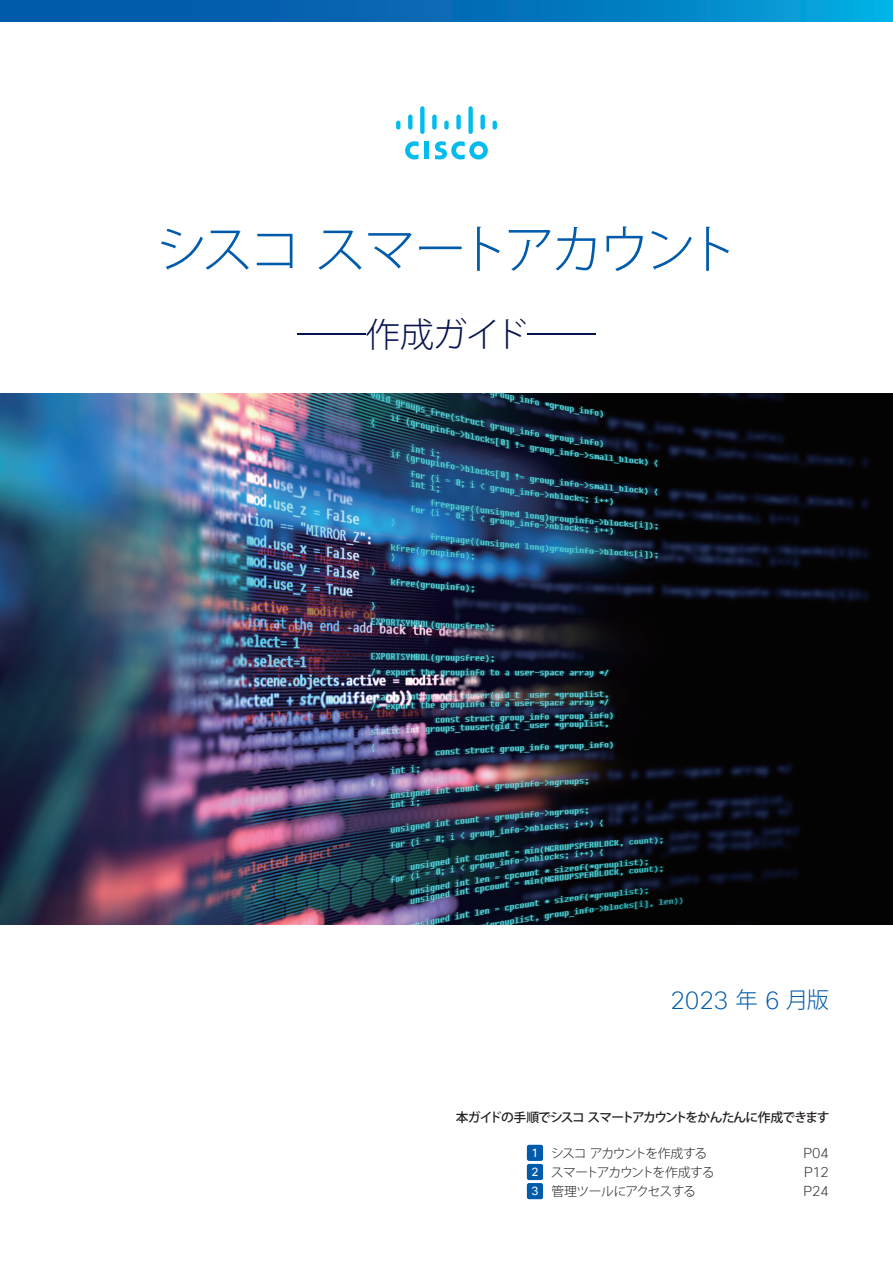
<style>
.page{position:relative;width:893px;height:1263px;background:#fff}
.page>*{position:absolute;margin:0;border:0;box-sizing:border-box;transform-origin:0 0}
.t1{font:300 51px "Koz Go Pro";letter-spacing:-.07em;color:#015bab}
.t2{font:300 34.05px "Koz Go Pro";letter-spacing:-.03em;color:#05124d;scale:2 1}
.t3{font:200 24.6px "Cisco Sans TT";color:#015bab}
.t4{font:200 14.1px "Cisco Sans TT";letter-spacing:-.015em;color:#231f20}
.t5{font:500 12.75px "Koz Go Pro";letter-spacing:-.07em;color:#231f20}
.t6{font:300 12.75px "Koz Go Pro";letter-spacing:-.085em;color:#231f20}
.t7{font:300 12.75px "Koz Go Pro";letter-spacing:-.035em;color:#231f20}
.s1{font-family:"Koz Go Pro";font-weight:300;font-size:22.35px}
.s2{font-family:"Cisco Sans TT";font-weight:400;font-size:11.7px;color:#fff}
</style>
<div class="page">
<img style="left:0;top:393px;width:893px;height:532px">
<div style="left:527px;top:1145px;width:16px;height:16px;background:#015bab;border-radius:2px"></div>
<div style="left:527px;top:1164px;width:16px;height:16px;background:#015bab;border-radius:2px"></div>
<div style="left:527px;top:1183px;width:16px;height:16px;background:#015bab;border-radius:2px"></div>
<svg style="left:0;top:0;width:893px;height:21px;background:#0374bb"></svg>
<hr style="left:425px;top:142px;width:4px;height:17px;background:#01bcec">
<svg style="left:405px;top:141px;width:13px;height:18px"></svg>
<svg style="left:435px;top:141px;width:53px;height:18px"></svg>
<svg style="left:396px;top:121px;width:4px;height:9px"></svg>
<svg style="left:408px;top:115px;width:4px;height:15px"></svg>
<div style="left:420px;top:106px;width:5px;height:28px;background:#01bcec;border-radius:2px"></div>
<div style="left:432px;top:115px;width:5px;height:15px;background:#01bcec;border-radius:2px"></div>
<div style="left:444px;top:121px;width:5px;height:9px;background:#01bcec;border-radius:2px"></div>
<div style="left:456px;top:115px;width:5px;height:15px;background:#01bcec;border-radius:2px"></div>
<div style="left:468px;top:106px;width:5px;height:28px;background:#01bcec;border-radius:2px"></div>
<div style="left:480px;top:115px;width:5px;height:15px;background:#01bcec;border-radius:2px"></div>
<div style="left:492px;top:121px;width:5px;height:9px;background:#01bcec;border-radius:2px"></div>
<h1 class="t1" style="left:156px;top:216px;width:584px">シスコスマートアカウント</h1>
<h2 class="t2" style="left:298px;top:312px;width:150px">―作成ガイド―</h2>
<h3 class="t3" style="left:671px;top:984px;width:160px">2023 <span class="s1">年</span> 6 <span class="s1">月版</span></h3>
<p class="t5" style="left:456px;top:1109px;width:375px">本ガイドの手順でシスコスマートアカウントをかんたんに作成できます</p>
<p class="t6" style="left:531px;top:1145px;width:177px"><span class="s2">1</span> シスコアカウントを作成する</p>
<p class="t4" style="left:804px;top:1144px;width:27px">P04</p>
<p class="t6" style="left:531px;top:1164px;width:184px"><span class="s2">2</span> スマートアカウントを作成する</p>
<p class="t4" style="left:804px;top:1163px;width:26px">P12</p>
<p class="t7" style="left:531px;top:1183px;width:166px"><span class="s2">3</span> 管理ツールにアクセスする</p>
<p class="t4" style="left:804px;top:1182px;width:27px">P24</p>
</div>
